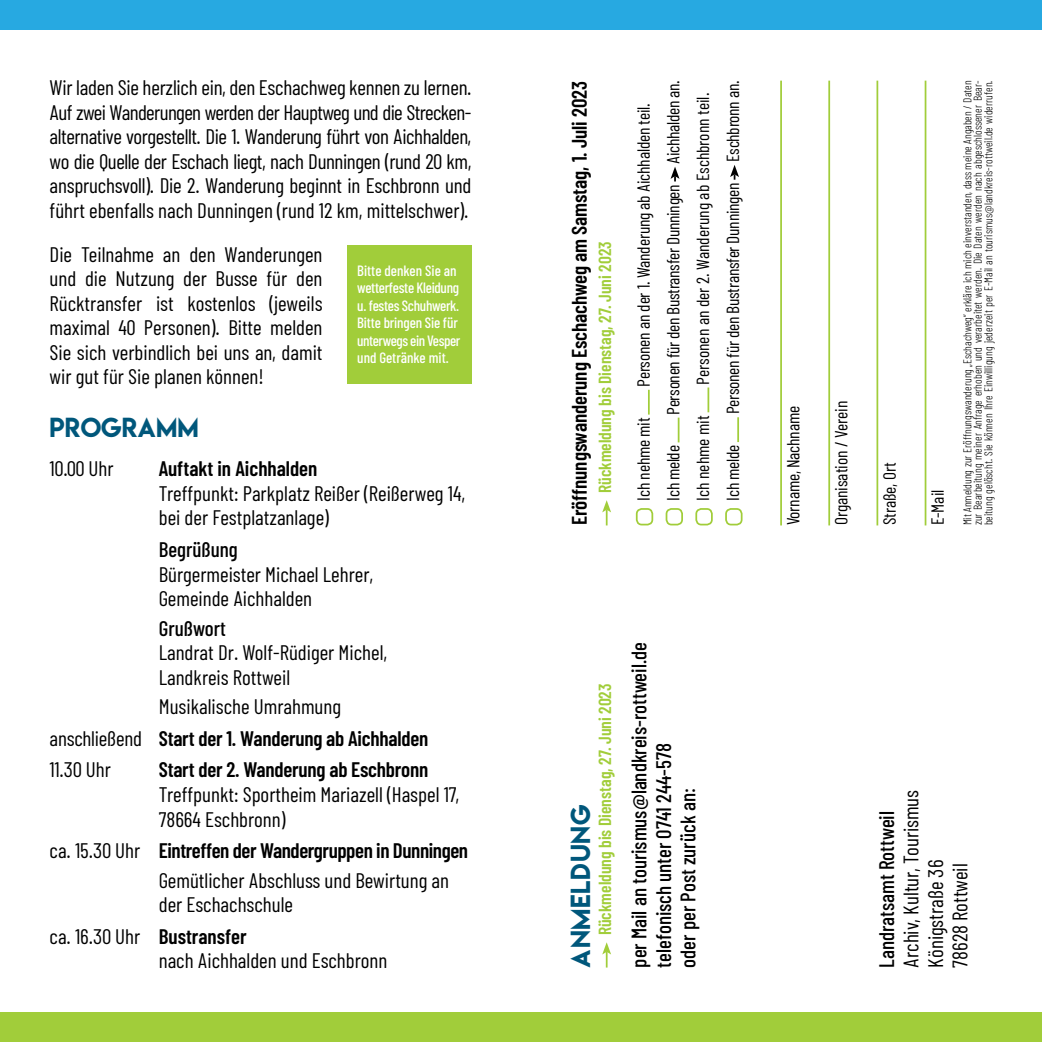
<style>
.page{position:relative;width:1042px;height:1042px;background:#fff}
.page>*{position:absolute;margin:0;border:0;box-sizing:border-box;transform-origin:0 0}
.t1{font:24.5px "Lemon Milk";letter-spacing:.015em;color:#00577b}
.t2{font:21px/24.5px "Barlow Condensed";color:#000}
.t3{font:500 21px/24.5px "Barlow Condensed";color:#000}
.t4{font:600 21px "Barlow Condensed";letter-spacing:-.005em;color:#000}
.t5{font:17.5px "Barlow Condensed";letter-spacing:-.01em;color:#000}
.t6{font:600 17.5px "Barlow Condensed";color:#a1cd3a}
.t7{font:500 14.88px/17.5px "Barlow Condensed";letter-spacing:-.02em;color:#fff}
.t8{font:300 11.38px/10.5px "Barlow Condensed";color:#000;text-align:justify}
.s1{font-weight:600}
</style>
<div class="page">
<div style="left:0;top:0;width:1042px;height:30px;background:#27a9e1"></div>
<svg style="left:602px;top:500px;width:9px;height:25px"></svg>
<div style="left:0;top:1012px;width:1042px;height:30px;background:#a1cd3a"></div>
<div style="left:636px;top:508px;width:17px;height:17px;border:2px solid #a1cd3a;border-radius:5px"></div>
<hr style="left:648px;top:390px;width:2px;height:24px;background:#a1cd3a">
<div style="left:665px;top:508px;width:18px;height:17px;border:2px solid #a1cd3a;border-radius:5px"></div>
<svg style="left:678px;top:418px;width:1px;height:24px"></svg>
<svg style="left:670px;top:167px;width:9px;height:14px"></svg>
<div style="left:695px;top:508px;width:18px;height:17px;border:2px solid #a1cd3a;border-radius:5px"></div>
<hr style="left:707px;top:387px;width:2px;height:25px;background:#a1cd3a">
<div style="left:725px;top:508px;width:17px;height:17px;border:2px solid #a1cd3a;border-radius:5px"></div>
<hr style="left:737px;top:417px;width:2px;height:25px;background:#a1cd3a">
<svg style="left:730px;top:165px;width:9px;height:15px"></svg>
<div style="left:347px;top:246px;width:124px;height:138px;background:#a1cd3a"></div>
<hr style="left:828px;top:81px;width:2px;height:444px;background:#a1cd3a">
<hr style="left:780px;top:81px;width:2px;height:444px;background:#a1cd3a">
<hr style="left:876px;top:81px;width:2px;height:444px;background:#a1cd3a">
<hr style="left:924px;top:81px;width:2px;height:444px;background:#a1cd3a">
<svg style="left:602px;top:942px;width:9px;height:25px"></svg>
<p class="t2" style="left:50px;top:75px;width:423px;text-align:justify">Wir laden Sie herzlich ein, den Eschachweg kennen zu lernen.<br>Auf zwei Wanderungen werden der Hauptweg und die Strecken&shy;alternative vorgestellt. Die 1. Wanderung führt von Aichhalden, wo die Quelle der Eschach liegt, nach Dunningen (rund 20 km, anspruchsvoll). Die 2. Wanderung beginnt in Eschbronn und führt ebenfalls nach Dunningen (rund 12 km, mittelschwer).</p>
<p class="t2" style="left:50px;top:241px;width:274px;text-align:justify">Die Teilnahme an den Wanderungen und die Nutzung der Busse für den Rücktransfer ist kostenlos (jeweils maximal 40 Personen). Bitte melden Sie sich verbindlich bei uns an, damit wir gut für Sie planen können!</p>
<p class="t1" style="left:50px;top:410px;width:151px">PROGRAMM</p>
<p class="t2" style="left:50px;top:456px;width:66px">10.00 Uhr</p>
<p class="t4" style="left:159px;top:454px;width:160px">Auftakt in Aichhalden</p>
<p class="t2" style="left:159px;top:480px;width:308px">Treffpunkt: Parkplatz Reißer (Reißerweg 14, bei der Festplatzanlage)</p>
<p class="t3" style="left:159px;top:536px;width:80px">Begrüßung</p>
<p class="t2" style="left:159px;top:561px;width:216px">Bürgermeister Michael Lehrer,<br>Gemeinde Aichhalden</p>
<p class="t3" style="left:159px;top:614px;width:69px">Grußwort</p>
<p class="t2" style="left:159px;top:640px;width:230px">Landrat Dr. Wolf-Rüdiger Michel,<br>Landkreis Rottweil</p>
<p class="t2" style="left:50px;top:690px;width:380px;line-height:31.7px;text-indent:109px">Musikalische Umrahmung anschließend <span class="s1">Start der 1. Wanderung ab Aichhalden<br></span>11.30 Uhr</p>
<p class="t7" style="left:357px;top:261px;width:105px">Bitte denken Sie an wetterfeste Kleidung u. festes Schuhwerk.<br>Bitte bringen Sie für unterwegs ein Vesper und Getränke mit.</p>
<p class="t4" style="left:159px;top:755px;width:271px">Start der 2. Wanderung ab Eschbronn</p>
<p class="t2" style="left:159px;top:781px;width:302px">Treffpunkt: Sportheim Mariazell (Haspel 17,<br>78664 Eschbronn)</p>
<p class="t2" style="left:159px;top:835px;width:311px;line-height:29.4px;text-indent:-109px">ca. 15.30 Uhr <span class="s1">Eintreffen der Wandergruppen in Dunningen<br></span>Gemütlicher Abschluss und Bewirtung an</p>
<p class="t2" style="left:50px;top:888px;width:245px;line-height:31.7px;text-indent:109px">der Eschachschule ca. 16.30 Uhr <span class="s1">Bustransfer</span></p>
<p class="t2" style="left:159px;top:948px;width:230px">nach Aichhalden und Eschbronn</p>
<p class="t4" style="left:564px;top:525px;width:446px;rotate:-90deg">Eröffnungswanderung Eschachweg am Samstag, 1. Juli 2023</p>
<p class="t6" style="left:592px;top:493px;width:253px;rotate:-90deg">Rückmeldung bis Dienstag, 27. Juni 2023</p>
<p class="t5" style="left:632px;top:387px;width:285px;rotate:-90deg">Personen an der 1. Wanderung ab Aichhalden teil.</p>
<p class="t5" style="left:632px;top:501px;width:85px;rotate:-90deg">Ich nehme mit</p>
<p class="t5" style="left:662px;top:415px;width:336px;rotate:-90deg">Personen für den Bustransfer Dunningen Aichhalden an.</p>
<p class="t5" style="left:662px;top:501px;width:57px;rotate:-90deg">Ich melde</p>
<p class="t5" style="left:692px;top:385px;width:293px;rotate:-90deg">Personen an der 2. Wanderung ab Eschbronn teil.</p>
<p class="t5" style="left:692px;top:501px;width:87px;rotate:-90deg">Ich nehme mit</p>
<p class="t5" style="left:722px;top:414px;width:335px;rotate:-90deg">Personen für den Bustransfer Dunningen Eschbronn an.</p>
<p class="t5" style="left:722px;top:501px;width:57px;rotate:-90deg">Ich melde</p>
<p class="t5" style="left:782px;top:525px;width:121px;rotate:-90deg">Vorname, Nachname</p>
<p class="t5" style="left:830px;top:525px;width:126px;rotate:-90deg">Organisation / Verein</p>
<p class="t5" style="left:878px;top:525px;width:65px;rotate:-90deg">Straße, Ort</p>
<p class="t5" style="left:926px;top:525px;width:37px;rotate:-90deg">E-Mail</p>
<p class="t8" style="left:961px;top:525px;width:446px;rotate:-90deg">Mit Anmeldung zur Eröffnungswanderung „Eschachweg“ erkläre ich mich einverstanden, dass meine Angaben / Daten zur Bearbeitung meiner Anfrage erhoben und verarbeitet werden. Die Daten werden nach abgeschlossener Bear&shy;beitung gelöscht. Sie können Ihre Einwilligung jederzeit per E-Mail an tourismus@landkreis-rottweil.de widerrufen.</p>
<p class="t6" style="left:592px;top:935px;width:253px;rotate:-90deg">Rückmeldung bis Dienstag, 27. Juni 2023</p>
<p class="t1" style="left:563px;top:967px;width:164px;rotate:-90deg">ANMELDUNG</p>
<p class="t3" style="left:625px;top:967px;width:327px;rotate:-90deg">per Mail an tourismus@landkreis-rottweil.de telefonisch unter 0741 244-578<br>oder per Post zurück an:</p>
<p class="t3" style="left:873px;top:967px;width:158px;rotate:-90deg">Landratsamt Rottweil</p>
<p class="t2" style="left:898px;top:967px;width:179px;rotate:-90deg">Archiv, Kultur, Tourismus<br>Königstraße 36<br>78628 Rottweil</p>
</div>
